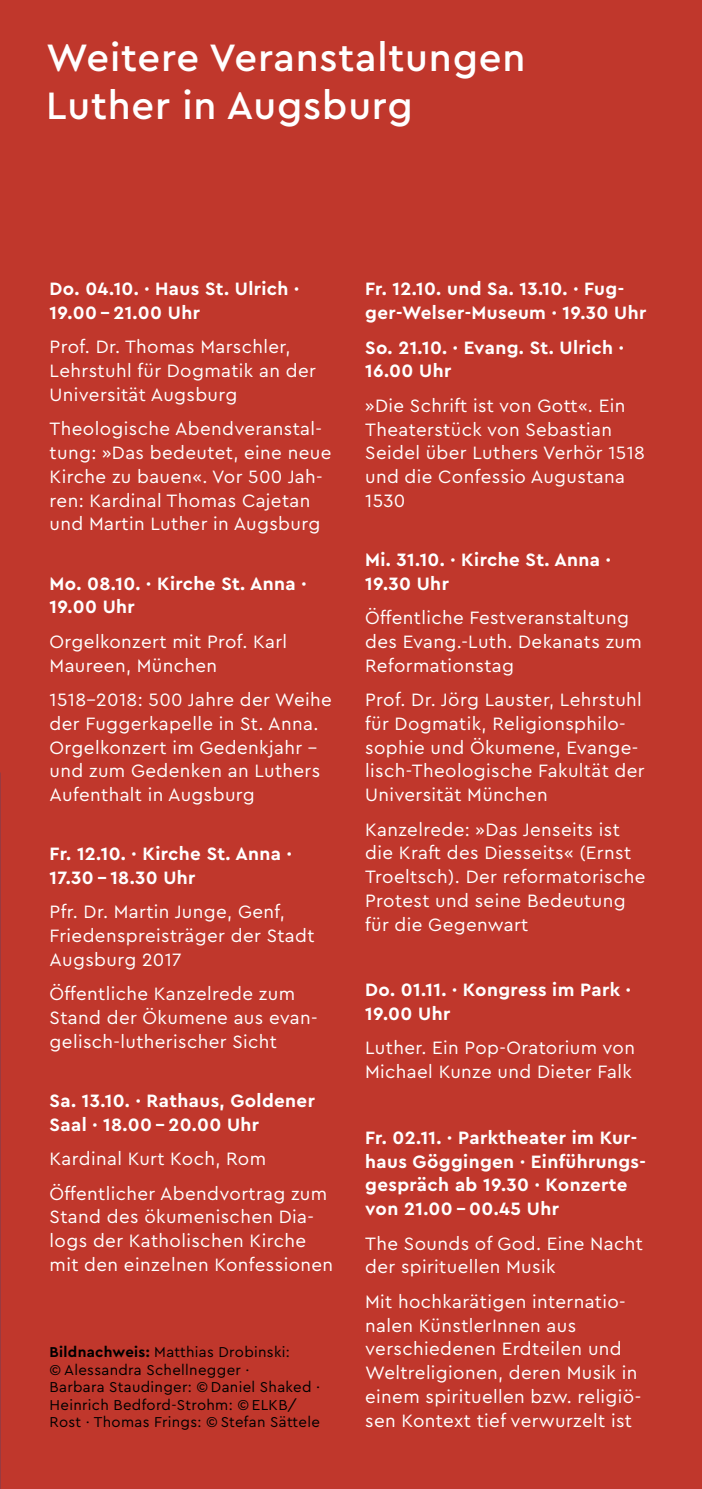
<style>
.page{position:relative;width:702px;height:1489px;background:#fff}
.page>*{position:absolute;margin:0;border:0;box-sizing:border-box;transform-origin:0 0}
.t1{font:500 40px/47.5px "Cera PRO";letter-spacing:.02em;color:#fff}
.t2{font:18.75px/23.8px "Cera PRO";letter-spacing:.02em;color:#fff}
.t3{font:700 18.75px/23.8px "Cera PRO";letter-spacing:.02em;color:#fff}
.t4{font:15px/17.5px "Cera PRO";letter-spacing:.02em;color:#000}
.s1{font-weight:700}
</style>
<div class="page">
<div style="left:0;top:0;width:702px;height:1488px;background:#c0372c"></div>
<h1 class="t1" style="left:46px;top:32px;width:480px">Weitere Veranstaltungen<br>Luther in Augsburg</h1>
<p class="t3" style="left:50px;top:276px;width:251px">Do. 04.10. · Haus St. Ulrich ·<br>19.00 – 21.00 Uhr</p>
<p class="t2" style="left:50px;top:334px;width:268px">Prof. Dr. Thomas Marschler,<br>Lehrstuhl für Dogmatik an der<br>Universität Augsburg</p>
<p class="t2" style="left:50px;top:416px;width:283px">Theologische Abendveranstal&shy;tung: »Das bedeutet, eine neue<br>Kirche zu bauen«. Vor 500 Jah&shy;ren: Kardinal Thomas Cajetan und Martin Luther in Augsburg</p>
<p class="t3" style="left:50px;top:570px;width:258px">Mo. 08.10. · Kirche St. Anna ·<br>19.00 Uhr</p>
<p class="t2" style="left:50px;top:628px;width:239px">Orgelkonzert mit Prof. Karl<br>Maureen, München</p>
<p class="t2" style="left:50px;top:687px;width:284px">1518–2018: 500 Jahre der Weihe der Fuggerkapelle in St. Anna.<br>Orgelkonzert im Gedenkjahr – und zum Gedenken an Luthers<br>Aufenthalt in Augsburg</p>
<p class="t3" style="left:50px;top:841px;width:244px">Fr. 12.10. · Kirche St. Anna ·<br>17.30 – 18.30 Uhr</p>
<p class="t2" style="left:50px;top:899px;width:266px">Pfr. Dr. Martin Junge, Genf,<br>Friedenspreisträger der Stadt<br>Augsburg 2017</p>
<p class="t2" style="left:50px;top:981px;width:269px">Öffentliche Kanzelrede zum<br>Stand der Ökumene aus evan&shy;gelisch-lutherischer Sicht</p>
<p class="t3" style="left:50px;top:1088px;width:267px">Sa. 13.10. · Rathaus, Goldener<br>Saal · 18.00 – 20.00 Uhr</p>
<p class="t2" style="left:50px;top:1140px;width:279px;line-height:34.5px">Kardinal Kurt Koch, Rom<br>Öffentlicher Abendvortrag zum</p>
<p class="t2" style="left:50px;top:1204px;width:285px">Stand des ökumenischen Dia&shy;logs der Katholischen Kirche mit den einzelnen Konfessionen</p>
<p class="t4" style="left:50px;top:1342px;width:272px"><span class="s1">Bildnachweis:</span> Matthias Drobinski:<br>© Alessandra Schellnegger ·<br>Barbara Staudinger: © Daniel Shaked · Heinrich Bedford-Strohm: © ELKB/ Rost · Thomas Frings: © Stefan Sättele</p>
<p class="t3" style="left:365px;top:276px;width:283px">Fr. 12.10. und Sa. 13.10. · Fug&shy;ger-Welser-Museum · 19.30 Uhr</p>
<p class="t3" style="left:365px;top:334px;width:260px">So. 21.10. · Evang. St. Ulrich ·<br>16.00 Uhr</p>
<p class="t2" style="left:365px;top:393px;width:281px">»Die Schrift ist von Gott«. Ein<br>Theaterstück von Sebastian<br>Seidel über Luthers Verhör 1518 und die Confessio Augustana<br>1530</p>
<p class="t3" style="left:365px;top:547px;width:247px">Mi. 31.10. · Kirche St. Anna ·<br>19.30 Uhr</p>
<p class="t2" style="left:365px;top:605px;width:278px">Öffentliche Festveranstaltung des Evang.-Luth. Dekanats zum<br>Reformationstag</p>
<p class="t2" style="left:365px;top:687px;width:281px">Prof. Dr. Jörg Lauster, Lehrstuhl für Dogmatik, Religionsphilo&shy;sophie und Ökumene, Evange&shy;lisch-Theologische Fakultät der<br>Universität München</p>
<p class="t2" style="left:365px;top:816px;width:282px">Kanzelrede: »Das Jenseits ist die Kraft des Diesseits« (Ernst<br>Troeltsch). Der reformatorische<br>Protest und seine Bedeutung für die Gegenwart</p>
<p class="t3" style="left:365px;top:977px;width:267px">Do. 01.11. · Kongress im Park ·<br>19.00 Uhr</p>
<p class="t2" style="left:365px;top:1035px;width:271px">Luther. Ein Pop-Oratorium von<br>Michael Kunze und Dieter Falk</p>
<p class="t3" style="left:365px;top:1124px;width:282px">Fr. 02.11. · Parktheater im Kur&shy;haus Göggingen · Einführungs&shy;gespräch ab 19.30 · Konzerte von 21.00 – 00.45 Uhr</p>
<p class="t2" style="left:365px;top:1230px;width:279px">The Sounds of God. Eine Nacht der spirituellen Musik</p>
<p class="t2" style="left:365px;top:1288px;width:277px">Mit hochkarätigen internatio&shy;nalen KünstlerInnen aus verschiedenen Erdteilen und<br>Weltreligionen, deren Musik in einem spirituellen bzw. religiö&shy;sen Kontext tief verwurzelt ist</p>
</div>
